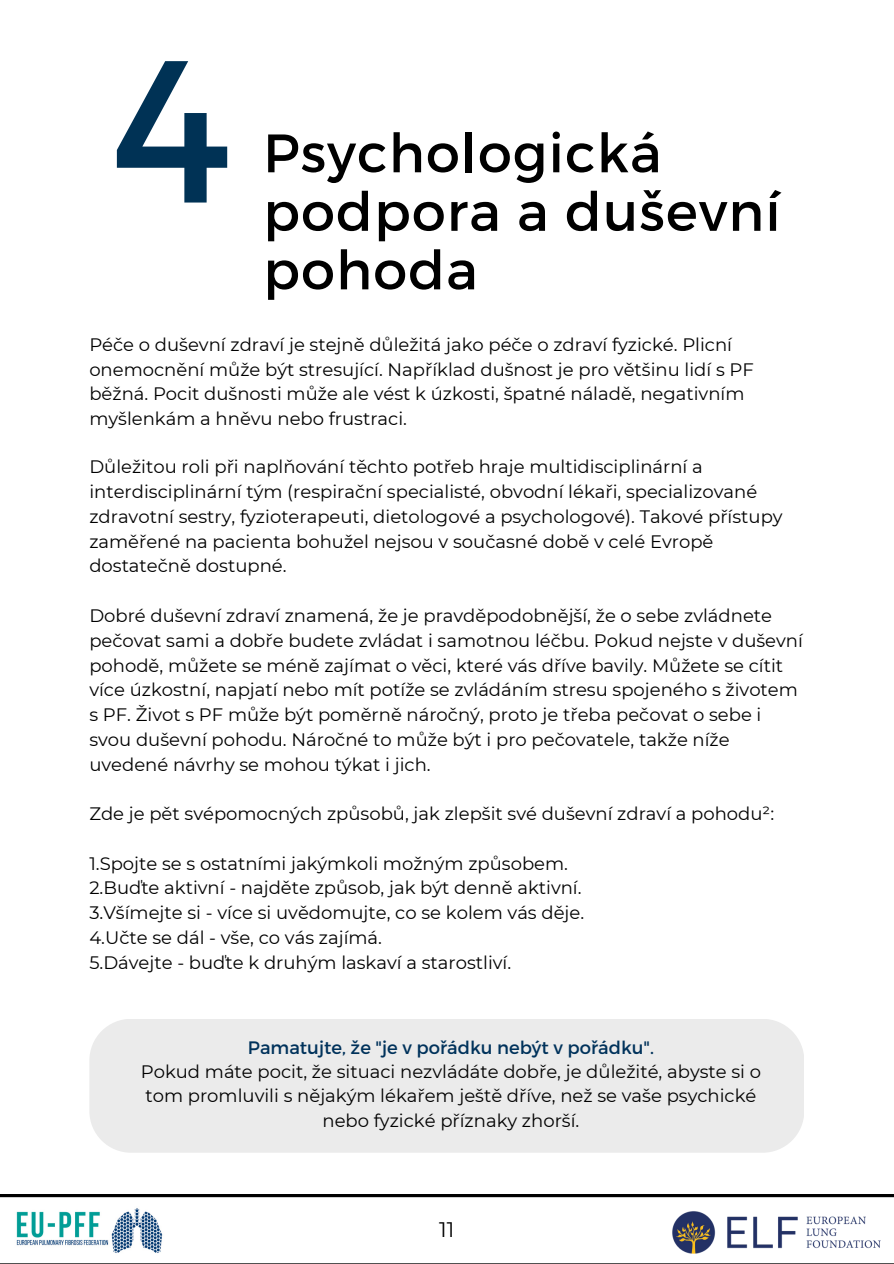
<style>
.page{position:relative;width:894px;height:1264px;background:#fff}
.page>*{position:absolute;margin:0;border:0;box-sizing:border-box;transform-origin:0 0}
.t1{font:201.9px "Montserrat";color:#003255}
.t2{font:54px/58.5px "Montserrat";letter-spacing:.02em;color:#000}
.t3{font:21px "Montserrat";color:#000}
.t4{font:18px/24.8px "Montserrat";color:#000}
.t5{font:18px "Montserrat";color:#00325b}
</style>
<div class="page">
<svg style="left:0;top:1194px;width:893px;height:48px"></svg>
<img style="left:671px;top:1194px;width:209px;height:60px">
<img style="left:9px;top:1198px;width:160px;height:55px">
<div style="left:89px;top:1019px;width:715px;height:133px;background:#ebebeb"></div>
<p class="t1" style="left:111px;top:-1px;width:122px">4</p>
<p class="t2" style="left:263px;top:121px;width:519px">Psychologická podpora a duševní pohoda</p>
<p class="t4" style="left:89px;top:332px;width:666px">Péče o duševní zdraví je stejně důležitá jako péče o zdraví fyzické. Plicní onemocnění může být stresující. Například dušnost je pro většinu lidí s PF běžná. Pocit dušnosti může ale vést k úzkosti, špatné náladě, negativním myšlenkám a hněvu nebo frustraci.</p>
<h1 class="t4" style="left:89px;top:454px;width:694px">Důležitou roli při naplňování těchto potřeb hraje multidisciplinární a interdisciplinární tým (respirační specialisté, obvodní lékaři, specializované zdravotní sestry, fyzioterapeuti, dietologové a psychologové). Takové přístupy zaměřené na pacienta bohužel nejsou v současné době v celé Evropě dostatečně dostupné.</h1>
<p class="t4" style="left:89px;top:603px;width:715px">Dobré duševní zdraví znamená, že je pravděpodobnější, že o sebe zvládnete pečovat sami a dobře budete zvládat i samotnou léčbu. Pokud nejste v duševní pohodě, můžete se méně zajímat o věci, které vás dříve bavily. Můžete se cítit více úzkostní, napjatí nebo mít potíže se zvládáním stresu spojeného s životem s PF. Život s PF může být poměrně náročný, proto je třeba pečovat o sebe i svou duševní pohodu. Náročné to může být i pro pečovatele, takže níže uvedené návrhy se mohou týkat i jich.</p>
<p class="t4" style="left:89px;top:801px;width:686px">Zde je pět svépomocných způsobů, jak zlepšit své duševní zdraví a pohodu²:</p>
<p class="t4" style="left:89px;top:850px;width:480px">1.Spojte se s ostatními jakýmkoli možným způsobem.</p>
<p class="t4" style="left:89px;top:875px;width:493px">2.Buďte aktivní - najděte způsob, jak být denně aktivní.</p>
<p class="t4" style="left:89px;top:900px;width:496px">3.Všímejte si - více si uvědomujte, co se kolem vás děje.</p>
<p class="t4" style="left:89px;top:925px;width:294px">4.Učte se dál - vše, co vás zajímá.</p>
<p class="t4" style="left:89px;top:949px;width:423px">5.Dávejte - buďte k druhým laskaví a starostliví.</p>
<p class="t5" style="left:248px;top:1035px;width:407px">Pamatujte, že "je v pořádku nebýt v pořádku".</p>
<p class="t4" style="left:141px;top:1058px;width:621px;text-align:center">Pokud máte pocit, že situaci nezvládáte dobře, je důležité, abyste si o tom promluvili s nějakým lékařem ještě dříve, než se vaše psychické nebo fyzické příznaky zhorší.</p>
<p class="t3" style="left:439px;top:1216px;width:17px">11</p>
</div>
